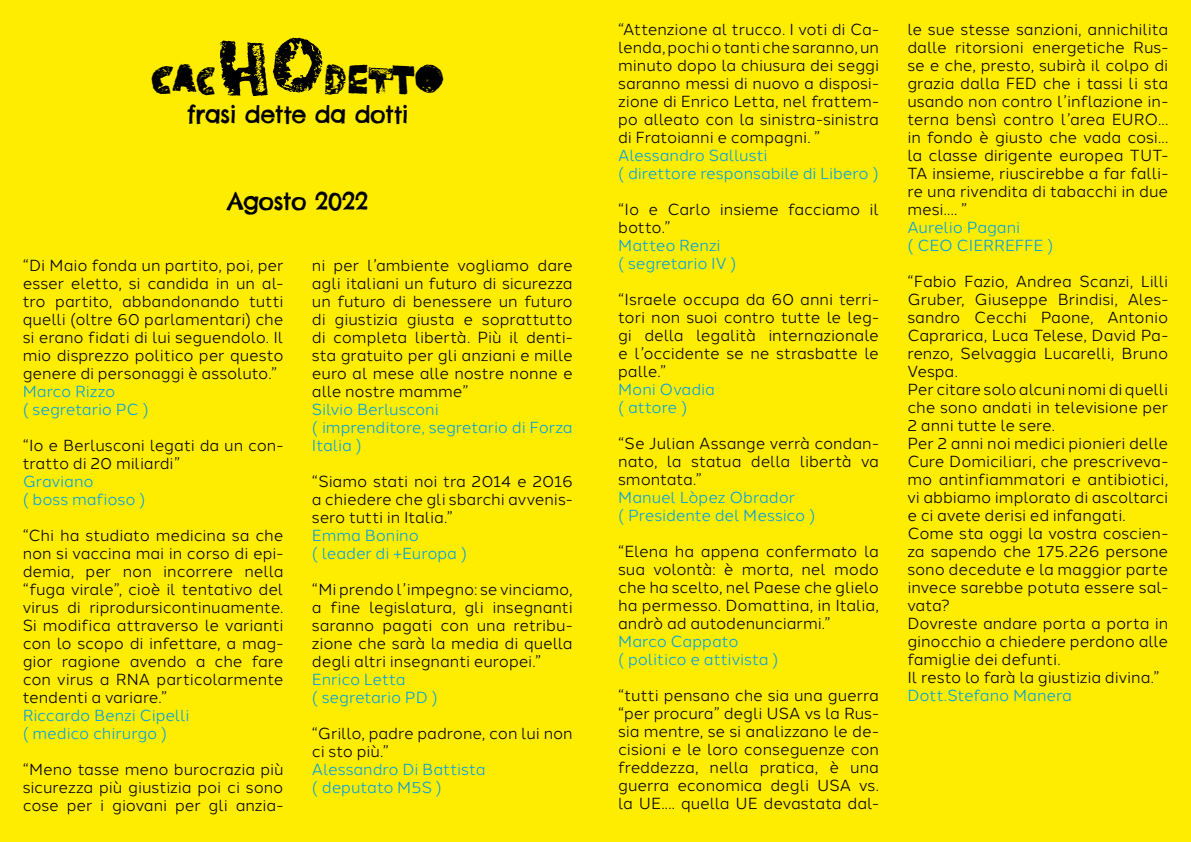
<style>
.page{position:relative;width:1191px;height:842px;background:#ffed00}
.page>*{position:absolute;margin:0;border:0;box-sizing:border-box;transform-origin:0 0}
.t1{font:36px "Salvation";letter-spacing:-.06em;color:#000}
.t2{font:24px "Chelsea Market Pro";letter-spacing:-.03em;color:#000}
.t3{font:16px/18px "Halcom";letter-spacing:-.01em;color:#000;text-align:justify}
.t4{font:16px/18px "Halcom";letter-spacing:-.005em;color:#009fe3}
.s1{font-size:72px}
</style>
<div class="page">
<h1 class="t1" style="left:149px;top:50px;width:298px">CAC<span class="s1">HO</span>DETTO</h1>
<h2 class="t2" style="left:187px;top:99px;width:223px">frasi dette da dotti</h2>
<h2 class="t2" style="left:227px;top:186px;width:143px">Agosto 2022</h2>
<p class="t3" style="left:23px;top:255px;width:262px">“Di Maio fonda un partito, poi, per esser eletto, si candida in un al&shy;tro partito, abbandonando tutti quelli (oltre 60 parlamentari) che si erano fidati di lui seguendolo. Il mio disprezzo politico per questo genere di personaggi è assoluto.”</p>
<p class="t4" style="left:23px;top:381px;width:128px">Marco Rizzo<br>( segretario PC )</p>
<p class="t3" style="left:23px;top:435px;width:262px">“Io e Berlusconi legati da un con&shy;tratto di 20 miliardi”</p>
<p class="t4" style="left:23px;top:471px;width:124px">Graviano<br>( boss mafioso )</p>
<p class="t3" style="left:23px;top:525px;width:262px">“Chi ha studiato medicina sa che non si vaccina mai in corso di epi&shy;demia, per non incorrere nella “fuga virale”, cioè il tentativo del virus di riprodursicontinuamente.<br>Si modifica attraverso le varianti con lo scopo di infettare, a mag&shy;gior ragione avendo a che fare con virus a RNA particolarmente tendenti a variare.”</p>
<p class="t4" style="left:23px;top:705px;width:168px">Riccardo Benzi Cipelli ( medico chirurgo )</p>
<p class="t3" style="left:23px;top:759px;width:262px">“Meno tasse meno burocrazia più sicurezza più giustizia poi ci sono cose per i giovani per gli anzia-</p>
<p class="t3" style="left:312px;top:255px;width:262px">ni per l’ambiente vogliamo dare agli italiani un futuro di sicurezza un futuro di benessere un futuro di giustizia giusta e soprattutto di completa libertà. Più il denti&shy;sta gratuito per gli anziani e mille euro al mese alle nostre nonne e alle nostre mamme”</p>
<p class="t4" style="left:312px;top:399px;width:262px">Silvio Berlusconi<br>( imprenditore, segretario di Forza<br>Italia )</p>
<p class="t3" style="left:312px;top:471px;width:262px">“Siamo stati noi tra 2014 e 2016 a chiedere che gli sbarchi avvenis&shy;sero tutti in Italia.”</p>
<p class="t4" style="left:312px;top:525px;width:157px">Emma Bonino<br>( leader di +Europa )</p>
<p class="t3" style="left:312px;top:579px;width:262px">“Mi prendo l’impegno: se vinciamo, a fine legislatura, gli insegnanti saranno pagati con una retribu&shy;zione che sarà la media di quella degli altri insegnanti europei.”</p>
<p class="t4" style="left:312px;top:669px;width:128px">Enrico Letta<br>( segretario PD )</p>
<p class="t3" style="left:312px;top:723px;width:262px">“Grillo, padre padrone, con lui non ci sto più.”</p>
<p class="t4" style="left:312px;top:759px;width:175px">Alessandro Di Battista ( deputato M5S )</p>
<p class="t3" style="left:618px;top:19px;width:262px">“Attenzione al trucco. I voti di Ca&shy;lenda, pochi o tanti che saranno, un minuto dopo la chiusura dei seggi saranno messi di nuovo a disposi&shy;zione di Enrico Letta, nel frattem&shy;po alleato con la sinistra-sinistra di Fratoianni e compagni. ”</p>
<p class="t4" style="left:618px;top:145px;width:262px">Alessandro Sallusti<br>( direttore responsabile di Libero )</p>
<p class="t3" style="left:618px;top:199px;width:262px">“Io e Carlo insieme facciamo il botto.”</p>
<p class="t4" style="left:618px;top:235px;width:120px">Matteo Renzi<br>( segretario IV )</p>
<p class="t3" style="left:618px;top:289px;width:262px">“Israele occupa da 60 anni terri&shy;tori non suoi contro tutte le leg&shy;gi della legalità internazionale e l’occidente se ne strasbatte le palle.”</p>
<p class="t4" style="left:618px;top:379px;width:98px">Moni Ovadia ( attore )</p>
<p class="t3" style="left:618px;top:433px;width:262px">“Se Julian Assange verrà condan&shy;nato, la statua della libertà va smontata.”</p>
<p class="t4" style="left:618px;top:487px;width:199px">Manuel Lòpez Obrador<br>( Presidente del Messico )</p>
<p class="t3" style="left:618px;top:541px;width:262px">“Elena ha appena confermato la sua volontà: è morta, nel modo che ha scelto, nel Paese che glielo ha permesso. Domattina, in Italia, andrò ad autodenunciarmi.”</p>
<p class="t4" style="left:618px;top:631px;width:162px">Marco Cappato<br>( politico e attivista )</p>
<p class="t3" style="left:618px;top:685px;width:262px">“tutti pensano che sia una guerra “per procura” degli USA vs la Rus&shy;sia mentre, se si analizzano le de&shy;cisioni e le loro conseguenze con freddezza, nella pratica, è una guerra economica degli USA vs. la UE.... quella UE devastata dal-</p>
<p class="t3" style="left:907px;top:19px;width:262px">le sue stesse sanzioni, annichilita dalle ritorsioni energetiche Rus&shy;se e che, presto, subirà il colpo di grazia dalla FED che i tassi li sta usando non contro l’inflazione in&shy;terna bensì contro l’area EURO... in fondo è giusto che vada cosi... la classe dirigente europea TUT-TA insieme, riuscirebbe a far falli&shy;re una rivendita di tabacchi in due mesi.... ”</p>
<p class="t4" style="left:907px;top:217px;width:147px">Aurelio Pagani<br>( CEO CIERREFFE )</p>
<p class="t3" style="left:907px;top:271px;width:262px;text-align:left">“Fabio Fazio, Andrea Scanzi, Lilli<br>Gruber, Giuseppe Brindisi, Ales&shy;sandro Cecchi Paone, Antonio<br>Caprarica, Luca Telese, David Pa&shy;renzo, Selvaggia Lucarelli, Bruno<br>Vespa.<br>Per citare solo alcuni nomi di quelli che sono andati in televisione per<br>2 anni tutte le sere.<br>Per 2 anni noi medici pionieri delle<br>Cure Domiciliari, che prescriveva&shy;mo antinfiammatori e antibiotici, vi abbiamo implorato di ascoltarci e ci avete derisi ed infangati.<br>Come sta oggi la vostra coscien&shy;za sapendo che 175.226 persone sono decedute e la maggior parte invece sarebbe potuta essere sal&shy;vata?<br>Dovreste andare porta a porta in ginocchio a chiedere perdono alle famiglie dei defunti.<br>Il resto lo farà la giustizia divina.”</p>
<p class="t4" style="left:907px;top:685px;width:166px">Dott.Stefano Manera</p>
</div>
